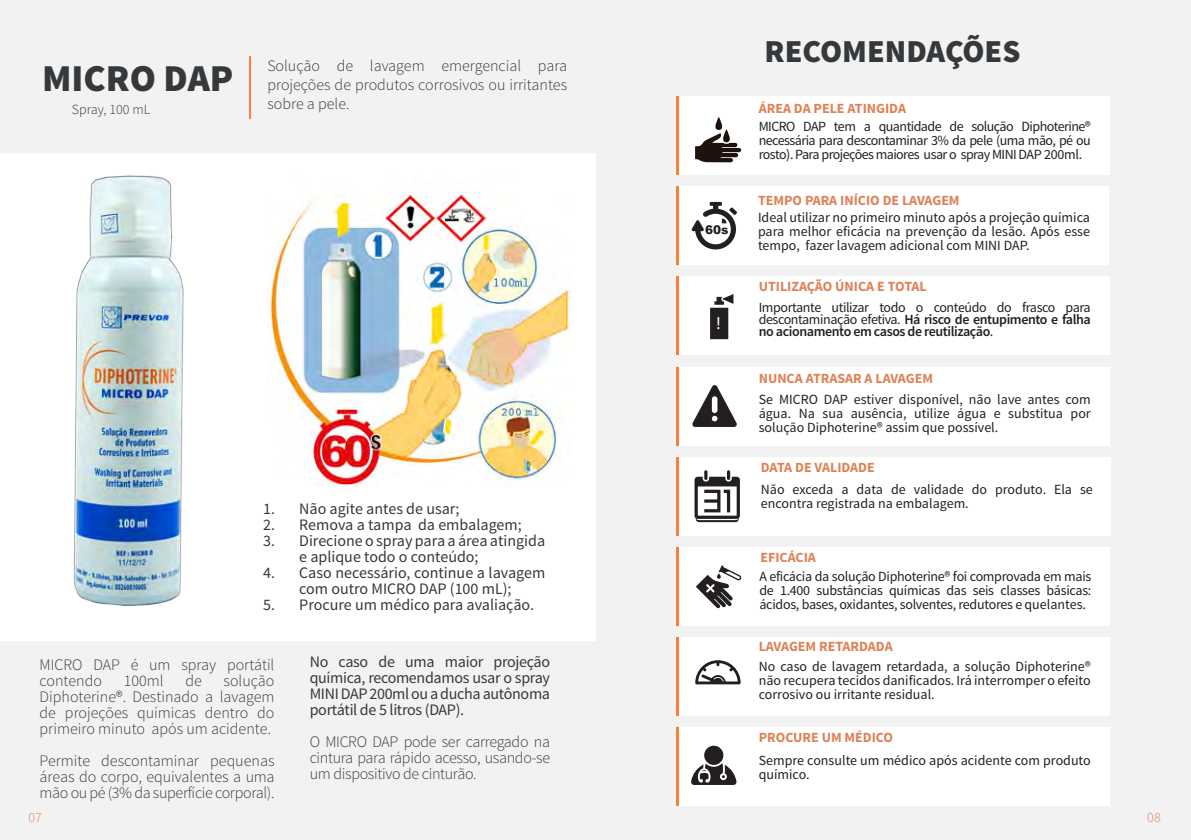
<style>
.page{position:relative;width:1191px;height:840px;background:#fff}
.page>*{position:absolute;margin:0;border:0;box-sizing:border-box;transform-origin:0 0}
.t1{font:900 38px "Source Sans Pro";color:#35393b}
.t2{font:900 32px "Source Sans Pro";color:#35393b}
.t3{font:17.6px "Myriad Pro";color:#fff}
.t4{font:300 16px/16px "Source Sans Pro";color:#35393b;text-align:justify}
.t5{font:16px/16px "Source Sans Pro";color:#35393b}
.t6{font:14px/14px "Source Sans Pro";color:#231f20;text-align:justify}
.t7{font:700 14px "Source Sans Pro";color:#df8155}
.t8{font:300 14px "Source Sans Pro";color:#35393b}
.t9{font:300 14px "Source Sans Pro";color:#df8155}
.t10{font:900 12px "Arial";color:#231f20}
.s1{font-weight:600}
</style>
<div class="page">
<div style="left:0;top:0;width:1191px;height:839px;background:#f2f2f2"></div>
<div style="left:0;top:153px;width:595px;height:487px;background:#fff"></div>
<img style="left:73px;top:175px;width:111px;height:431px">
<hr style="left:249px;top:56px;width:2px;height:62px;background:#ff7d3b">
<img style="left:267px;top:192px;width:304px;height:294px">
<div style="left:677px;top:96px;width:432px;height:78px;background:#fff"></div>
<hr style="left:676px;top:96px;width:2px;height:78px;background:#ff7d3b">
<div style="left:676px;top:186px;width:432px;height:78px;background:#fff"></div>
<svg style="left:691px;top:202px;width:46px;height:47px"></svg>
<hr style="left:676px;top:186px;width:2px;height:78px;background:#ff7d3b">
<div style="left:677px;top:277px;width:432px;height:77px;background:#fff"></div>
<hr style="left:676px;top:277px;width:2px;height:77px;background:#ff7d3b">
<div style="left:677px;top:367px;width:432px;height:78px;background:#fff"></div>
<svg style="left:692px;top:385px;width:45px;height:41px"></svg>
<hr style="left:676px;top:367px;width:2px;height:78px;background:#ff7d3b">
<div style="left:678px;top:457px;width:432px;height:78px;background:#fff"></div>
<svg style="left:694px;top:470px;width:46px;height:52px"></svg>
<hr style="left:676px;top:457px;width:2px;height:78px;background:#ff7d3b">
<div style="left:677px;top:547px;width:432px;height:78px;background:#fff"></div>
<svg style="left:696px;top:565px;width:45px;height:43px"></svg>
<hr style="left:676px;top:547px;width:2px;height:78px;background:#ff7d3b">
<div style="left:677px;top:727px;width:432px;height:78px;background:#fff"></div>
<div style="left:704px;top:745px;width:19px;height:19px;background:#231f20;border-radius:50%"></div>
<svg style="left:691px;top:763px;width:45px;height:21px"></svg>
<hr style="left:676px;top:727px;width:2px;height:78px;background:#ff7d3b">
<div style="left:677px;top:637px;width:432px;height:78px;background:#fff"></div>
<svg style="left:695px;top:660px;width:45px;height:24px"></svg>
<hr style="left:676px;top:637px;width:2px;height:78px;background:#ff7d3b">
<svg style="left:695px;top:117px;width:46px;height:45px"></svg>
<svg style="left:710px;top:294px;width:23px;height:45px"></svg>
<p class="t1" style="left:42px;top:53px;width:193px">MICRO DAP</p>
<p class="t8" style="left:72px;top:101px;width:80px">Spray, 100 mL</p>
<p class="t4" style="left:267px;top:56px;width:301px;line-height:19.2px">Solução de lavagem emergencial para projeções de produtos corrosivos ou irritantes sobre a pele.</p>
<p class="t5" style="left:263px;top:500px;width:198px">1. Não agite antes de usar;</p>
<p class="t5" style="left:263px;top:516px;width:260px">2. Remova a tampa da embalagem;</p>
<p class="t5" style="left:299px;top:532px;width:247px;text-indent:-36px">3. Direcione o spray para a área atingida e aplique todo o conteúdo;</p>
<p class="t5" style="left:263px;top:564px;width:283px;text-align:center">4. Caso necessário, continue a lavagem com outro MICRO DAP (100 mL);</p>
<p class="t5" style="left:263px;top:596px;width:272px">5. Procure um médico para avaliação.</p>
<p class="t4" style="left:40px;top:656px;width:236px">MICRO DAP é um spray portátil contendo</p>
<p class="t4" style="left:40px;top:672px;width:236px;text-indent:184px">solução Diphoterine®. Destinado a lavagem de projeções químicas dentro do primeiro minuto após um acidente.</p>
<p class="t4" style="left:40px;top:752px;width:236px">Permite descontaminar pequenas áreas do corpo, equivalentes a uma mão ou pé (3% da superfície corporal).</p>
<p class="t4" style="left:124px;top:672px;width:41px">100ml</p>
<p class="t4" style="left:185px;top:672px;width:18px">de</p>
<p class="t5" style="left:310px;top:653px;width:242px;text-align:justify">No caso de uma maior projeção química, recomendamos usar o spray MINI DAP 200ml ou a ducha autônoma portátil de 5 litros (DAP).</p>
<p class="t4" style="left:310px;top:733px;width:242px">O MICRO DAP pode ser carregado na cintura para rápido acesso, usando-se um dispositivo de cinturão.</p>
<p class="t10" style="left:705px;top:221px;width:25px">60s</p>
<p class="t3" style="left:716px;top:312px;width:6px">!</p>
<p class="t2" style="left:764px;top:30px;width:257px">RECOMENDAÇÕES</p>
<p class="t7" style="left:758px;top:100px;width:149px">ÁREA DA PELE ATINGIDA</p>
<p class="t6" style="left:758px;top:120px;width:333px">MICRO DAP tem a quantidade de solução Diphoterine® necessária para descontaminar 3% da pele (uma mão, pé ou rosto). Para projeções maiores usar o spray MINI DAP 200ml.</p>
<p class="t7" style="left:758px;top:191px;width:203px">TEMPO PARA INÍCIO DE LAVAGEM</p>
<p class="t6" style="left:758px;top:211px;width:333px">Ideal utilizar no primeiro minuto após a projeção química para melhor eficácia na prevenção da lesão. Após esse tempo, fazer lavagem adicional com MINI DAP.</p>
<p class="t7" style="left:758px;top:277px;width:169px">UTILIZAÇÃO ÚNICA E TOTAL</p>
<p class="t6" style="left:758px;top:301px;width:333px;line-height:12px">Importante utilizar todo o conteúdo do frasco para descontaminação efetiva. <span class="s1">Há risco de entupimento e falha no acionamento em casos de reutilização</span>.</p>
<p class="t7" style="left:758px;top:369px;width:176px">NUNCA ATRASAR A LAVAGEM</p>
<p class="t6" style="left:758px;top:392px;width:333px">Se MICRO DAP estiver disponível, não lave antes com água. Na sua ausência, utilize água e substitua por solução Diphoterine® assim que possível.</p>
<p class="t7" style="left:761px;top:457px;width:115px">DATA DE VALIDADE</p>
<p class="t6" style="left:761px;top:482px;width:333px">Não exceda a data de validade do produto. Ela se encontra registrada na embalagem.</p>
<p class="t7" style="left:760px;top:548px;width:57px">EFICÁCIA</p>
<p class="t6" style="left:759px;top:569px;width:333px">A eficácia da solução Diphoterine® foi comprovada em mais de 1.400 substâncias químicas das seis classes básicas: ácidos, bases, oxidantes, solventes, redutores e quelantes.</p>
<p class="t7" style="left:758px;top:637px;width:135px">LAVAGEM RETARDADA</p>
<p class="t6" style="left:758px;top:659px;width:333px">No caso de lavagem retardada, a solução Diphoterine® não recupera tecidos danificados. Irá interromper o efeito corrosivo ou irritante residual.</p>
<p class="t7" style="left:758px;top:728px;width:136px">PROCURE UM MÉDICO</p>
<p class="t6" style="left:758px;top:753px;width:333px">Sempre consulte um médico após acidente com produto químico.</p>
<p class="t9" style="left:28px;top:808px;width:15px">07</p>
<p class="t9" style="left:1147px;top:808px;width:15px">08</p>
</div>
